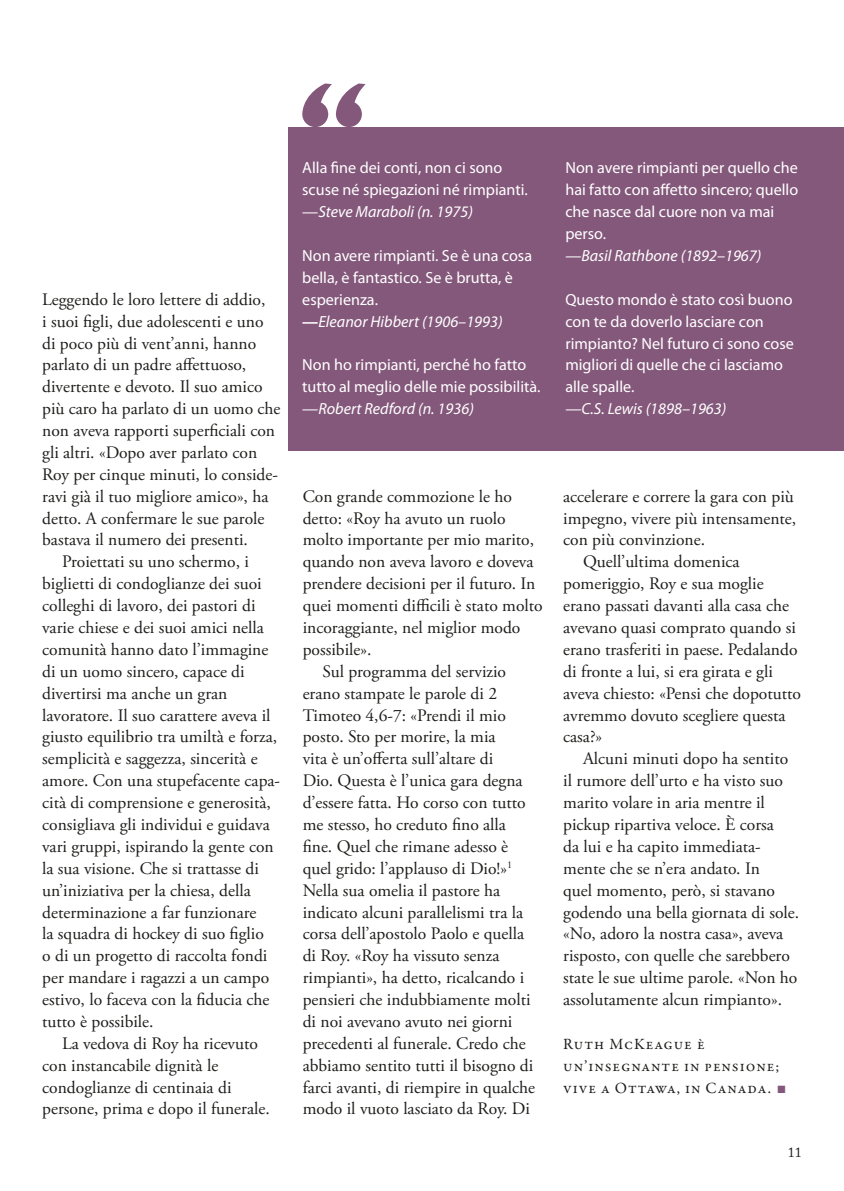
<style>
.page{position:relative;width:844px;height:1191px;background:#fff}
.page>*{position:absolute;margin:0;border:0;box-sizing:border-box;transform-origin:0 0}
.t1{font:17.5px "Adobe Garamond Pro";color:#1d1d1b}
.t2{font:16.1px/21.9px "Myriad Pro";color:#fff}
.t3{font:15.75px/21.9px "Garamond Premr Pro";letter-spacing:.06em;color:#1d1d1b}
.t4{font:14px "Adobe Caslon Pro";color:#1d1d1b}
.s1{font-style:italic}
.s2{font-weight:700}
.s3{font-family:"Arial";color:#84587b}
</style>
<div class="page">
<div style="left:288px;top:127px;width:555px;height:323px;background:#84587b"></div>
<svg style="left:302px;top:83px;width:63px;height:44px"></svg>
<p class="t1" style="left:42px;top:289px;width:225px">Leggendo le loro lettere di addio,</p>
<p class="t1" style="left:42px;top:310px;width:223px">i suoi figli, due adolescenti e uno</p>
<p class="t1" style="left:42px;top:332px;width:215px">di poco più di vent’anni, hanno</p>
<p class="t1" style="left:42px;top:354px;width:205px">parlato di un padre affettuoso,</p>
<p class="t1" style="left:42px;top:376px;width:222px">divertente e devoto. Il suo amico</p>
<p class="t1" style="left:42px;top:398px;width:240px">più caro ha parlato di un uomo che</p>
<p class="t1" style="left:42px;top:420px;width:234px">non aveva rapporti superficiali con</p>
<p class="t1" style="left:42px;top:442px;width:216px">gli altri. «Dopo aver parlato con</p>
<p class="t1" style="left:42px;top:464px;width:237px">Roy per cinque minuti, lo conside-</p>
<p class="t1" style="left:42px;top:485px;width:228px">ravi già il tuo migliore amico», ha</p>
<p class="t1" style="left:42px;top:507px;width:224px">detto. A confermare le sue parole</p>
<p class="t1" style="left:42px;top:529px;width:207px">bastava il numero dei presenti.</p>
<p class="t1" style="left:62px;top:551px;width:188px">Proiettati su uno schermo, i</p>
<p class="t1" style="left:42px;top:573px;width:221px">biglietti di condoglianze dei suoi</p>
<p class="t1" style="left:42px;top:595px;width:215px">colleghi di lavoro, dei pastori di</p>
<p class="t1" style="left:42px;top:617px;width:223px">varie chiese e dei suoi amici nella</p>
<p class="t1" style="left:42px;top:639px;width:228px">comunità hanno dato l’immagine</p>
<p class="t1" style="left:42px;top:660px;width:204px">di un uomo sincero, capace di</p>
<p class="t1" style="left:42px;top:682px;width:187px">divertirsi ma anche un gran</p>
<p class="t1" style="left:42px;top:704px;width:230px">lavoratore. Il suo carattere aveva il</p>
<p class="t1" style="left:42px;top:726px;width:236px">giusto equilibrio tra umiltà e forza,</p>
<p class="t1" style="left:42px;top:748px;width:217px">semplicità e saggezza, sincerità e</p>
<p class="t1" style="left:42px;top:770px;width:239px">amore. Con una stupefacente capa-</p>
<p class="t1" style="left:42px;top:792px;width:230px">cità di comprensione e generosità,</p>
<p class="t1" style="left:42px;top:814px;width:229px">consigliava gli individui e guidava</p>
<p class="t1" style="left:42px;top:835px;width:233px">vari gruppi, ispirando la gente con</p>
<p class="t1" style="left:42px;top:857px;width:218px">la sua visione. Che si trattasse di</p>
<p class="t1" style="left:42px;top:879px;width:210px">un’iniziativa per la chiesa, della</p>
<p class="t1" style="left:42px;top:901px;width:215px">determinazione a far funzionare</p>
<p class="t1" style="left:42px;top:923px;width:223px">la squadra di hockey di suo figlio</p>
<p class="t1" style="left:42px;top:945px;width:227px">o di un progetto di raccolta fondi</p>
<p class="t1" style="left:42px;top:967px;width:228px">per mandare i ragazzi a un campo</p>
<p class="t1" style="left:42px;top:989px;width:229px">estivo, lo faceva con la fiducia che</p>
<p class="t1" style="left:42px;top:1010px;width:113px">tutto è possibile.</p>
<p class="t1" style="left:62px;top:1032px;width:197px">La vedova di Roy ha ricevuto</p>
<p class="t1" style="left:42px;top:1054px;width:177px">con instancabile dignità le</p>
<p class="t1" style="left:42px;top:1076px;width:191px">condoglianze di centinaia di</p>
<p class="t1" style="left:42px;top:1098px;width:229px">persone, prima e dopo il funerale.</p>
<p class="t2" style="left:302px;top:157px;width:227px">Alla fine dei conti, non ci sono scuse né spiegazioni né rimpianti. —<span class="s1">Steve Maraboli (n. 1975)</span></p>
<p class="t2" style="left:302px;top:244px;width:231px">Non avere rimpianti. Se è una cosa bella, è fantastico. Se è brutta, è esperienza.<br><span class="s2">—</span><span class="s1">Eleanor Hibbert (1906–1993)</span></p>
<p class="t2" style="left:302px;top:354px;width:240px">Non ho rimpianti, perché ho fatto tutto al meglio delle mie possibilità. —<span class="s1">Robert Redford (n. 1936)</span></p>
<p class="t2" style="left:565px;top:157px;width:234px">Non avere rimpianti per quello che hai fatto con affetto sincero; quello che nasce dal cuore non va mai perso.<br>—<span class="s1">Basil Rathbone (1892–1967)</span></p>
<p class="t2" style="left:565px;top:288px;width:230px">Questo mondo è stato così buono con te da doverlo lasciare con rimpianto? Nel futuro ci sono cose migliori di quelle che ci lasciamo alle spalle.<br>—<span class="s1">C.S. Lewis (1898–1963)</span></p>
<p class="t1" style="left:302px;top:485px;width:211px">Con grande commozione le ho</p>
<p class="t1" style="left:302px;top:507px;width:204px">detto: «Roy ha avuto un ruolo</p>
<p class="t1" style="left:302px;top:529px;width:233px">molto importante per mio marito,</p>
<p class="t1" style="left:302px;top:551px;width:232px">quando non aveva lavoro e doveva</p>
<p class="t1" style="left:302px;top:573px;width:234px">prendere decisioni per il futuro. In</p>
<p class="t1" style="left:302px;top:595px;width:241px">quei momenti difficili è stato molto</p>
<p class="t1" style="left:302px;top:617px;width:219px">incoraggiante, nel miglior modo</p>
<p class="t1" style="left:302px;top:639px;width:70px">possibile».</p>
<p class="t1" style="left:322px;top:660px;width:185px">Sul programma del servizio</p>
<p class="t1" style="left:302px;top:682px;width:196px">erano stampate le parole di 2</p>
<p class="t1" style="left:302px;top:704px;width:204px">Timoteo 4,6-7: «Prendi il mio</p>
<p class="t1" style="left:302px;top:726px;width:194px">posto. Sto per morire, la mia</p>
<p class="t1" style="left:302px;top:748px;width:192px">vita è un’offerta sull’altare di</p>
<p class="t1" style="left:302px;top:770px;width:221px">Dio. Questa è l’unica gara degna</p>
<p class="t1" style="left:302px;top:792px;width:224px">d’essere fatta. Ho corso con tutto</p>
<p class="t1" style="left:302px;top:814px;width:205px">me stesso, ho creduto fino alla</p>
<p class="t1" style="left:302px;top:835px;width:207px">fine. Quel che rimane adesso è</p>
<p class="t1" style="left:302px;top:857px;width:211px">quel grido: l’applauso di Dio!»<sup>1</sup></p>
<p class="t1" style="left:302px;top:879px;width:199px">Nella sua omelia il pastore ha</p>
<p class="t1" style="left:302px;top:901px;width:222px">indicato alcuni parallelismi tra la</p>
<p class="t1" style="left:302px;top:923px;width:223px">corsa dell’apostolo Paolo e quella</p>
<p class="t1" style="left:302px;top:945px;width:198px">di Roy. «Roy ha vissuto senza</p>
<p class="t1" style="left:302px;top:967px;width:223px">rimpianti», ha detto, ricalcando i</p>
<p class="t1" style="left:302px;top:989px;width:229px">pensieri che indubbiamente molti</p>
<p class="t1" style="left:302px;top:1010px;width:211px">di noi avevano avuto nei giorni</p>
<p class="t1" style="left:302px;top:1032px;width:224px">precedenti al funerale. Credo che</p>
<p class="t1" style="left:302px;top:1054px;width:232px">abbiamo sentito tutti il bisogno di</p>
<p class="t1" style="left:302px;top:1076px;width:234px">farci avanti, di riempire in qualche</p>
<p class="t1" style="left:302px;top:1098px;width:228px">modo il vuoto lasciato da Roy. Di</p>
<p class="t1" style="left:563px;top:485px;width:232px">accelerare e correre la gara con più</p>
<p class="t1" style="left:563px;top:507px;width:234px">impegno, vivere più intensamente,</p>
<p class="t1" style="left:563px;top:529px;width:143px">con più convinzione.</p>
<p class="t1" style="left:583px;top:551px;width:158px">Quell’ultima domenica</p>
<p class="t1" style="left:563px;top:573px;width:202px">pomeriggio, Roy e sua moglie</p>
<p class="t1" style="left:563px;top:595px;width:227px">erano passati davanti alla casa che</p>
<p class="t1" style="left:563px;top:617px;width:234px">avevano quasi comprato quando si</p>
<p class="t1" style="left:563px;top:639px;width:236px">erano trasferiti in paese. Pedalando</p>
<p class="t1" style="left:563px;top:660px;width:211px">di fronte a lui, si era girata e gli</p>
<p class="t1" style="left:563px;top:682px;width:239px">aveva chiesto: «Pensi che dopotutto</p>
<p class="t1" style="left:563px;top:704px;width:224px">avremmo dovuto scegliere questa</p>
<p class="t1" style="left:563px;top:726px;width:41px">casa?»</p>
<p class="t1" style="left:583px;top:748px;width:207px">Alcuni minuti dopo ha sentito</p>
<p class="t1" style="left:563px;top:770px;width:221px">il rumore dell’urto e ha visto suo</p>
<p class="t1" style="left:563px;top:792px;width:203px">marito volare in aria mentre il</p>
<p class="t1" style="left:563px;top:814px;width:212px">pickup ripartiva veloce. È corsa</p>
<p class="t1" style="left:563px;top:835px;width:199px">da lui e ha capito immediata-</p>
<p class="t1" style="left:563px;top:857px;width:198px">mente che se n’era andato. In</p>
<p class="t1" style="left:563px;top:879px;width:213px">quel momento, però, si stavano</p>
<p class="t1" style="left:563px;top:901px;width:237px">godendo una bella giornata di sole.</p>
<p class="t1" style="left:563px;top:923px;width:221px">«No, adoro la nostra casa», aveva</p>
<p class="t1" style="left:563px;top:945px;width:228px">risposto, con quelle che sarebbero</p>
<p class="t1" style="left:563px;top:967px;width:236px">state le sue ultime parole. «Non ho</p>
<p class="t1" style="left:563px;top:989px;width:220px">assolutamente alcun rimpianto».</p>
<p class="t3" style="left:563px;top:1033px;width:224px">Ruth McKeague è un’insegnante in pensione; vive a Ottawa, in Canada. <span class="s3">■</span></p>
<p class="t4" style="left:787px;top:1144px;width:15px">11</p>
</div>
